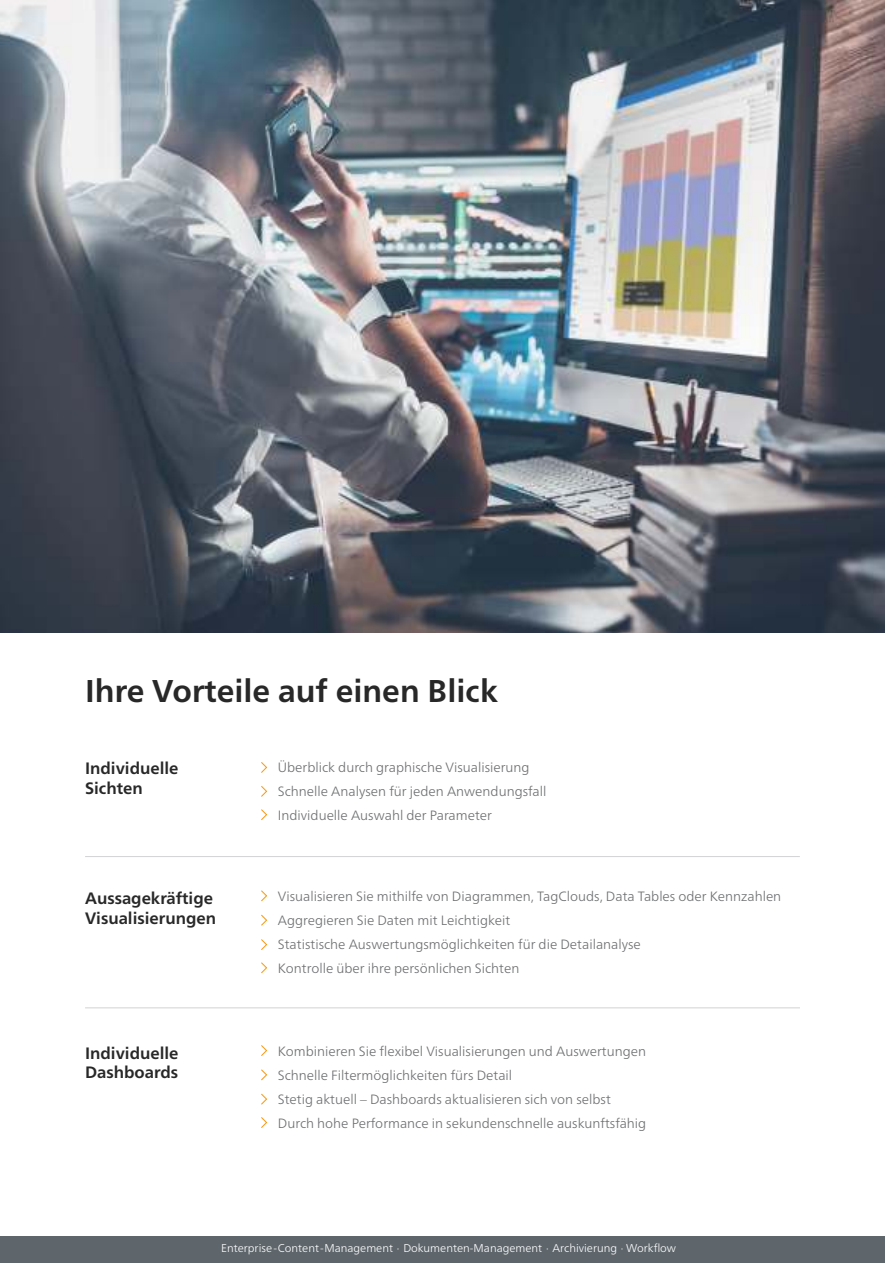
<style>
.page{position:relative;width:885px;height:1263px;background:#fff}
.page>*{position:absolute;margin:0;border:0;box-sizing:border-box;transform-origin:0 0}
.t1{font:700 31.5px "Frutiger Neue LTW1 G";color:#282829}
.t2{font:700 16.5px/19.8px "Frutiger Neue LTW1 G";color:#282829}
.t3{font:300 13.5px/24px "Frutiger Neue LTW1 G";color:#6d6e70}
.t4{font:300 11.25px "Frutiger Neue LTW1 G";color:#fff}
</style>
<div class="page">
<img style="left:0;top:0;width:884px;height:633px">
<div style="left:0;top:1236px;width:884px;height:27px;background:#5e666c"></div>
<hr style="left:884px;top:317px;width:1px;height:316px;background:#5e666c">
<hr style="left:85px;top:856px;width:714px;height:1px;background:#d2d1d3">
<hr style="left:85px;top:1007px;width:714px;height:1px;background:#d2d1d3">
<svg style="left:261px;top:762px;width:7px;height:11px"></svg>
<svg style="left:261px;top:890px;width:7px;height:12px"></svg>
<svg style="left:261px;top:1045px;width:7px;height:11px"></svg>
<svg style="left:261px;top:786px;width:7px;height:11px"></svg>
<svg style="left:261px;top:914px;width:7px;height:12px"></svg>
<svg style="left:261px;top:1069px;width:7px;height:12px"></svg>
<svg style="left:261px;top:1093px;width:7px;height:12px"></svg>
<svg style="left:261px;top:939px;width:7px;height:11px"></svg>
<svg style="left:261px;top:809px;width:7px;height:12px"></svg>
<svg style="left:261px;top:962px;width:7px;height:12px"></svg>
<svg style="left:261px;top:1117px;width:7px;height:11px"></svg>
<h1 class="t1" style="left:85px;top:673px;width:414px">Ihre Vorteile auf einen Blick</h1>
<p class="t2" style="left:85px;top:759px;width:95px">Individuelle<br>Sichten</p>
<p class="t3" style="left:278px;top:756px;width:270px">Überblick durch graphische Visualisierung<br>Schnelle Analysen für jeden Anwendungsfall<br>Individuelle Auswahl der Parameter</p>
<p class="t2" style="left:85px;top:889px;width:132px">Aussagekräftige<br>Visualisierungen</p>
<p class="t3" style="left:278px;top:885px;width:505px">Visualisieren Sie mithilfe von Diagrammen, TagClouds, Data Tables oder Kennzahlen Aggregieren Sie Daten mit Leichtigkeit<br>Statistische Auswertungsmöglichkeiten für die Detailanalyse<br>Kontrolle über ihre persönlichen Sichten</p>
<p class="t2" style="left:85px;top:1043px;width:95px">Individuelle<br>Dashboards</p>
<p class="t3" style="left:278px;top:1039px;width:370px">Kombinieren Sie flexibel Visualisierungen und Auswertungen Schnelle Filtermöglichkeiten fürs Detail<br>Stetig aktuell – Dashboards aktualisieren sich von selbst Durch hohe Performance in sekundenschnelle auskunftsfähig</p>
<p class="t4" style="left:221px;top:1242px;width:456px">Enterprise -Content-Management · Dokumenten-Management · Archivierung · Workflow</p>
</div>
